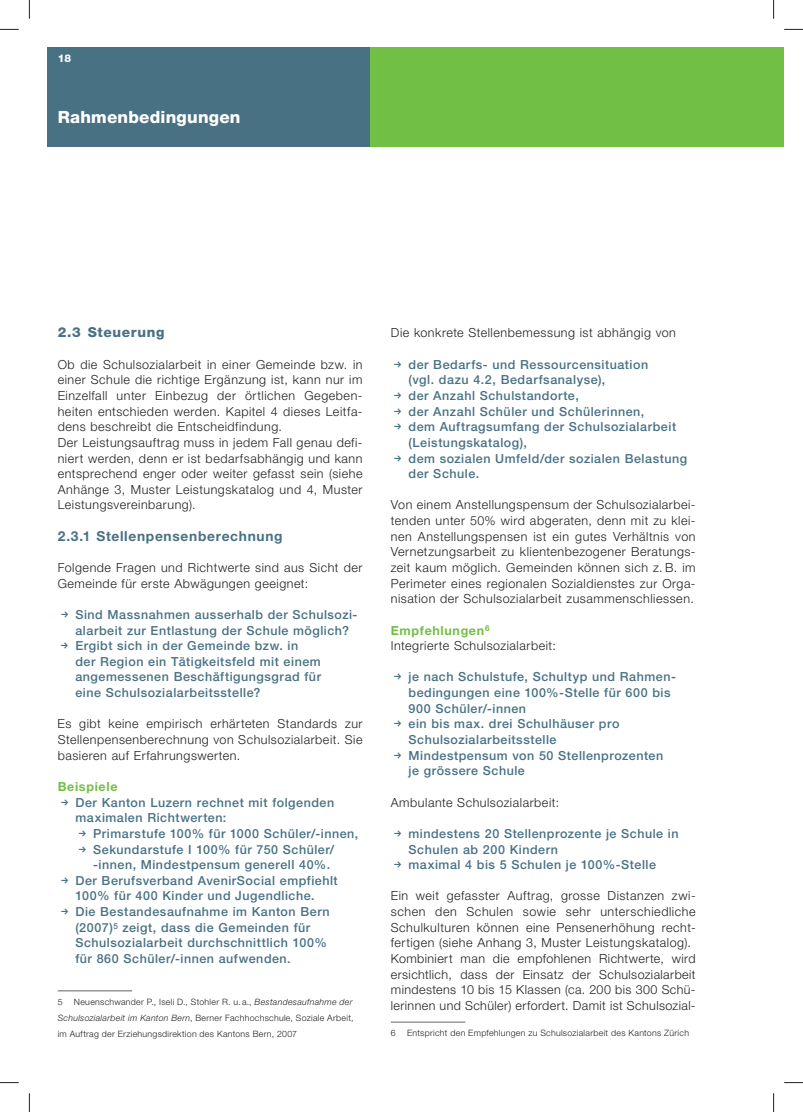
<style>
.page{position:relative;width:803px;height:1112px;background:#fff}
.page>*{position:absolute;margin:0;border:0;box-sizing:border-box;transform-origin:0 0}
.t1{font:800 16.88px "Helvetica Neue LT Std";letter-spacing:.015em;color:#fff}
.t2{font:700 13.75px "Helvetica Neue LT Std";letter-spacing:.05em;color:#487184}
.t3{font:800 13.75px "Helvetica Neue LT Std";letter-spacing:.045em;color:#487184}
.t4{font:300 12.5px/15.6px "Helvetica Neue LT Std";letter-spacing:.04em;color:#231f20}
.t5{font:500 12.5px/15.6px "Helvetica Neue LT Std";letter-spacing:.045em;color:#487184}
.t6{font:700 12.5px "Helvetica Neue LT Std";letter-spacing:.055em;color:#71bf44}
.t7{font:800 10.62px "Helvetica Neue LT Std";color:#fff}
.t8{font:300 8.75px/15.6px "Helvetica Neue LT Std";letter-spacing:.035em;color:#231f20;text-align:justify}
.s1{font-style:italic}
</style>
<div class="page">
<hr style="left:58px;top:990px;width:74px;height:1px;background:#636366">
<hr style="left:391px;top:1021px;width:74px;height:1px;background:#636366">
<svg style="left:0;top:29px;width:19px;height:1px"></svg>
<svg style="left:784px;top:29px;width:19px;height:1px"></svg>
<svg style="left:0;top:1082px;width:19px;height:1px"></svg>
<svg style="left:784px;top:1082px;width:19px;height:1px"></svg>
<svg style="left:29px;top:0;width:1px;height:19px"></svg>
<svg style="left:29px;top:1093px;width:1px;height:18px"></svg>
<svg style="left:773px;top:0;width:1px;height:19px"></svg>
<svg style="left:773px;top:1093px;width:1px;height:18px"></svg>
<div style="left:370px;top:47px;width:414px;height:99px;background:#71bf44"></div>
<div style="left:47px;top:47px;width:323px;height:99px;background:#487184"></div>
<p class="t7" style="left:58px;top:55px;width:15px">18</p>
<p class="t1" style="left:58px;top:111px;width:184px">Rahmenbedingungen</p>
<h4 class="t3" style="left:58px;top:327px;width:108px">2.3 Steuerung</h4>
<p class="t4" style="left:58px;top:356px;width:306px">Ob die Schulsozialarbeit in einer Gemeinde bzw. in einer Schule die richtige Ergänzung ist, kann nur im Einzelfall unter Einbezug der örtlichen Gegeben&shy;heiten entschieden werden. Kapitel 4 dieses Leitfa&shy;dens beschreibt die Entscheidfindung.<br>Der Leistungsauftrag muss in jedem Fall genau defi&shy;niert werden, denn er ist bedarfsabhängig und kann entsprechend enger oder weiter gefasst sein (siehe Anhänge 3, Muster Leistungskatalog und 4, Muster Leistungsvereinbarung).</p>
<h4 class="t2" style="left:58px;top:528px;width:226px">2.3.1 Stellenpensenberechnung</h4>
<p class="t4" style="left:58px;top:559px;width:306px">Folgende Fragen und Richtwerte sind aus Sicht der<br>Gemeinde für erste Abwägungen geeignet:</p>
<p class="t5" style="left:75px;top:607px;width:284px">Sind Massnahmen ausserhalb der Schulsozi&shy;alarbeit zur Entlastung der Schule möglich?</p>
<p class="t5" style="left:75px;top:638px;width:247px">Ergibt sich in der Gemeinde bzw. in der Region ein Tätigkeitsfeld mit einem angemessenen Beschäftigungsgrad für eine Schulsozialarbeitsstelle?</p>
<p class="t4" style="left:58px;top:716px;width:306px;text-align:justify">Es gibt keine empirisch erhärteten Standards zur Stellenpensenberechnung von Schulsozialarbeit. Sie basieren auf Erfahrungswerten.</p>
<p class="t6" style="left:58px;top:779px;width:61px">Beispiele</p>
<p class="t5" style="left:75px;top:795px;width:260px">Der Kanton Luzern rechnet mit folgenden</p>
<p class="t5" style="left:75px;top:810px;width:152px">maximalen Richtwerten:</p>
<p class="t5" style="left:93px;top:826px;width:267px">Primarstufe 100% für 1000 Schüler/-innen,</p>
<p class="t5" style="left:93px;top:841px;width:243px">Sekundarstufe I 100% für 750 Schüler/</p>
<p class="t5" style="left:75px;top:857px;width:264px;text-indent:18px">-innen, Mindestpensum generell 40%.<br>Der Berufsverband AvenirSocial empfiehlt<br>100% für 400 Kinder und Jugendliche.</p>
<p class="t5" style="left:75px;top:904px;width:256px">Die Bestandesaufnahme im Kanton Bern (2007)<sup>5</sup> zeigt, dass die Gemeinden für Schulsozialarbeit durchschnittlich 100% für 860 Schüler/-innen aufwenden.</p>
<p class="t8" style="left:58px;top:994px;width:297px;text-indent:16px">Neuenschwander P., Iseli D., Stohler R. u. a., <span class="s1">Bestandesaufnahme der Schulsozialarbeit im Kanton Bern</span>, Berner Fachhochschule, Soziale Arbeit, im Auftrag der Erziehungsdirektion des Kantons Bern, 2007</p>
<p class="t8" style="left:58px;top:994px;width:6px">5</p>
<p class="t4" style="left:391px;top:325px;width:287px">Die konkrete Stellenbemessung ist abhängig von</p>
<p class="t5" style="left:408px;top:357px;width:241px">der Bedarfs- und Ressourcensituation</p>
<p class="t5" style="left:408px;top:373px;width:269px">(vgl. dazu 4.2, Bedarfsanalyse),<br>der Anzahl Schulstandorte,<br>der Anzahl Schüler und Schülerinnen,<br>dem Auftragsumfang der Schulsozialarbeit</p>
<p class="t5" style="left:408px;top:435px;width:280px">(Leistungskatalog),<br>dem sozialen Umfeld/der sozialen Belastung der Schule.</p>
<p class="t4" style="left:391px;top:497px;width:306px;text-align:justify">Von einem Anstellungspensum der Schulsozialarbei&shy;tenden unter 50% wird abgeraten, denn mit zu klei&shy;nen Anstellungspensen ist ein gutes Verhältnis von Vernetzungsarbeit zu klientenbezogener Beratungs&shy;zeit kaum möglich. Gemeinden können sich z. B. im Perimeter eines regionalen Sozialdienstes zur Orga&shy;nisation der Schulsozialarbeit zusammenschliessen.</p>
<p class="t6" style="left:391px;top:622px;width:100px">Empfehlungen<sup>6</sup></p>
<p class="t4" style="left:391px;top:638px;width:167px">Integrierte Schulsozialarbeit:</p>
<p class="t5" style="left:408px;top:670px;width:269px">je nach Schulstufe, Schultyp und Rahmen&shy;bedingungen eine 100%-Stelle für 600 bis<br>900 Schüler/-innen</p>
<p class="t5" style="left:408px;top:716px;width:256px">ein bis max. drei Schulhäuser pro<br>Schulsozialarbeitsstelle<br>Mindestpensum von 50 Stellenprozenten je grössere Schule</p>
<p class="t4" style="left:391px;top:794px;width:170px">Ambulante Schulsozialarbeit:</p>
<p class="t5" style="left:408px;top:826px;width:271px">mindestens 20 Stellenprozente je Schule in<br>Schulen ab 200 Kindern<br>maximal 4 bis 5 Schulen je 100%-Stelle</p>
<p class="t4" style="left:391px;top:888px;width:306px">Ein weit gefasster Auftrag, grosse Distanzen zwi&shy;schen den Schulen sowie sehr unterschiedliche Schulkulturen können eine Pensenerhöhung recht&shy;fertigen (siehe Anhang 3, Muster Leistungskatalog).<br>Kombiniert man die empfohlenen Richtwerte, wird ersichtlich, dass der Einsatz der Schulsozialarbeit mindestens 10 bis 15 Klassen (ca. 200 bis 300 Schü&shy;lerinnen und Schüler) erfordert. Damit ist Schulsozial-</p>
<p class="t8" style="left:391px;top:1025px;width:6px">6</p>
<p class="t8" style="left:407px;top:1025px;width:283px">Entspricht den Empfehlungen zu Schulsozialarbeit des Kantons Zürich</p>
</div>
